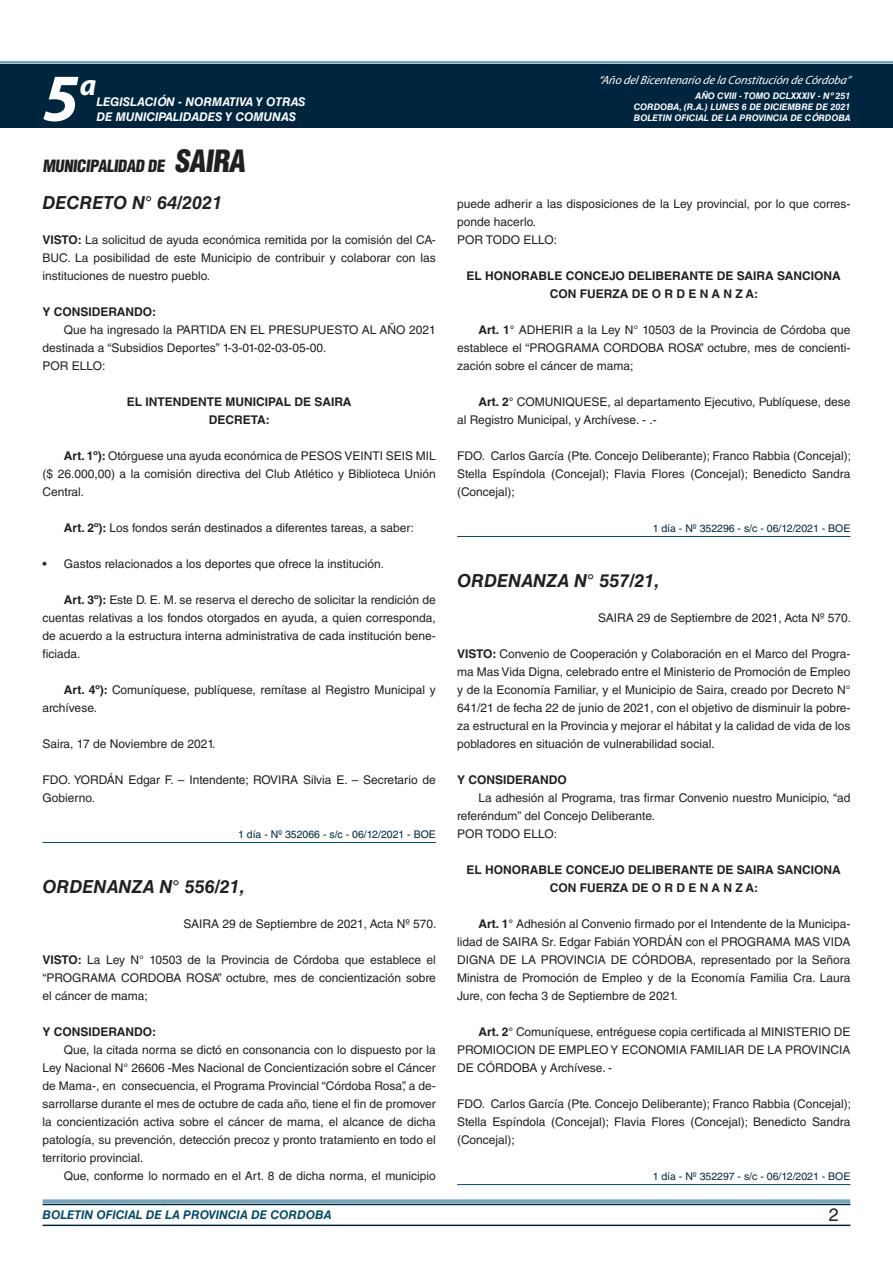
<style>
.page{position:relative;width:893px;height:1263px;background:#fff}
.page>*{position:absolute;margin:0;border:0;box-sizing:border-box;transform-origin:0 0}
.t1{font:italic 700 67.5px "Myriad Pro";color:#fff}
.t2{font:italic 700 30px "Myriad Pro";color:#fff}
.NOMBRE_DE_MINISTERIO{font:italic 700 18px "Helvetica LT Std";color:#231f20}
.t3{font:18px "Helvetica LT Std";color:#231f20}
.BASE{font:900 condensed 16.5px "Helvetica LT Std";color:#231f20}
.BASE-2{font:12px/18px "Helvetica LT Std";color:#231f20;text-align:justify}
.RESUELVE{font:700 12px/18px "Helvetica LT Std";color:#231f20;text-align:center}
.FECHA{font:12px "Helvetica LT Std";color:#231f20}
.t4{font:italic 700 12px "Helvetica LT Std";color:#fff}
.t5{font:italic 12px "Myriad Pro";color:#fff}
.BASE-3{font:700 12px "Helvetica LT Std";color:#231f20}
.t6{font:italic 700 12px "Helvetica LT Std";color:#004b6c}
.FECHA_DE_VENCIMIENTO{font:10.5px "Helvetica LT Std";color:#00263f}
.t7{font:italic 700 9px/10.8px "Helvetica LT Std";color:#fff;text-align:justify}
.s1{font-size:30px}
.s2{font-weight:700}
</style>
<div class="page">
<div style="left:0;top:61px;width:893px;height:6px;background:#fff;opacity:.75"></div>
<div style="left:0;top:64px;width:893px;height:64px;background:#00263f"></div>
<hr style="left:43px;top:1224px;width:807px;height:2px;background:#00263f">
<div style="left:42px;top:1198px;width:809px;height:8px;background:#fff;opacity:.75"></div>
<hr style="left:43px;top:842px;width:393px;height:1px;background:#004b6c">
<hr style="left:457px;top:536px;width:393px;height:1px;background:#004b6c">
<hr style="left:457px;top:1184px;width:393px;height:1px;background:#004b6c">
<h1 class="t1" style="left:43px;top:54px;width:38px">5</h1>
<h2 class="t2" style="left:80px;top:66px;width:18px">a</h2>
<p class="t4" style="left:96px;top:95px;width:211px">LEGISLACIÓN - NORMATIVA Y OTRAS</p>
<p class="t4" style="left:96px;top:109px;width:201px">DE MUNICIPALIDADES Y COMUNAS</p>
<p class="BASE" style="left:43px;top:155px;width:209px">MUNICIPALIDAD DE <span class="s1">SAIRA</span></p>
<p class="NOMBRE_DE_MINISTERIO" style="left:43px;top:192px;width:181px">DECRETO N° 64/2021</p>
<p class="BASE-2" style="left:43px;top:231px;width:395px"><span class="s2">VISTO:</span> La solicitud de ayuda económica remitida por la comisión del CA-BUC. La posibilidad de este Municipio de contribuir y colaborar con las instituciones de nuestro pueblo.</p>
<p class="BASE-3" style="left:43px;top:304px;width:115px">Y CONSIDERANDO:</p>
<p class="BASE-2" style="left:43px;top:321px;width:395px;text-indent:21px">Que ha ingresado la PARTIDA EN EL PRESUPUESTO AL AÑO 2021 destinada a “Subsidios Deportes” 1-3-01-02-03-05-00.</p>
<p class="BASE-2" style="left:43px;top:357px;width:64px">POR ELLO:</p>
<p class="RESUELVE" style="left:127px;top:392px;width:226px">EL INTENDENTE MUNICIPAL DE SAIRA</p>
<p class="RESUELVE" style="left:209px;top:410px;width:62px">DECRETA:</p>
<p class="BASE-2" style="left:43px;top:447px;width:395px;text-indent:21px"><span class="s2">Art. 1º):</span> Otórguese una ayuda económica de PESOS VEINTI SEIS MIL ($ 26.000,00) a la comisión directiva del Club Atlético y Biblioteca Unión Central.</p>
<p class="BASE-2" style="left:64px;top:519px;width:352px"><span class="s2">Art. 2º):</span> Los fondos serán destinados a diferentes tareas, a saber:</p>
<p class="BASE-2" style="left:43px;top:555px;width:343px">• Gastos relacionados a los deportes que ofrece la institución.</p>
<p class="BASE-2" style="left:43px;top:591px;width:395px;text-indent:21px"><span class="s2">Art. 3º):</span> Este D. E. M. se reserva el derecho de solicitar la rendición de cuentas relativas a los fondos otorgados en ayuda, a quien corresponda, de acuerdo a la estructura interna administrativa de cada institución bene&shy;ficiada.</p>
<p class="BASE-2" style="left:43px;top:681px;width:395px;text-indent:21px"><span class="s2">Art. 4º):</span> Comuníquese, publíquese, remítase al Registro Municipal y archívese.</p>
<p class="BASE-2" style="left:43px;top:735px;width:175px">Saira, 17 de Noviembre de 2021.</p>
<p class="BASE-2" style="left:43px;top:771px;width:395px">FDO. YORDÁN Edgar F. – Intendente; ROVIRA Silvia E. – Secretario de<br>Gobierno.</p>
<p class="FECHA_DE_VENCIMIENTO" style="left:238px;top:828px;width:199px">1 día - Nº 352066 - s/c - 06/12/2021 - BOE</p>
<p class="NOMBRE_DE_MINISTERIO" style="left:43px;top:876px;width:204px">ORDENANZA N° 556/21,</p>
<p class="FECHA" style="left:184px;top:917px;width:255px">SAIRA 29 de Septiembre de 2021, Acta Nº 570.</p>
<p class="BASE-2" style="left:43px;top:951px;width:395px"><span class="s2">VISTO:</span> La Ley N° 10503 de la Provincia de Córdoba que establece el “PROGRAMA CORDOBA ROSA” octubre, mes de concientización sobre el cáncer de mama;</p>
<p class="BASE-3" style="left:43px;top:1024px;width:115px">Y CONSIDERANDO:</p>
<p class="BASE-2" style="left:43px;top:1041px;width:395px;text-indent:21px">Que, la citada norma se dictó en consonancia con lo dispuesto por la Ley Nacional N° 26606 -Mes Nacional de Concientización sobre el Cáncer de Mama-, en consecuencia, el Programa Provincial “Córdoba Rosa”, a de&shy;sarrollarse durante el mes de octubre de cada año, tiene el fin de promover la concientización activa sobre el cáncer de mama, el alcance de dicha patología, su prevención, detección precoz y pronto tratamiento en todo el territorio provincial.</p>
<p class="BASE-2" style="left:64px;top:1167px;width:374px">Que, conforme lo normado en el Art. 8 de dicha norma, el municipio</p>
<p class="t5" style="left:598px;top:72px;width:254px">“Año delBicentenario de la Constitución de Córdoba”</p>
<p class="t7" style="left:634px;top:91px;width:218px;text-indent:61px">AÑO CVIII - TOMO DCLXXXIV - Nº 251<br>CORDOBA, (R.A.) LUNES 6 DE DICIEMBRE DE 2021<br>BOLETIN OFICIAL DE LA PROVINCIA DE CÓRDOBA</p>
<p class="BASE-2" style="left:457px;top:195px;width:395px">puede adherir a las disposiciones de la Ley provincial, por lo que corres&shy;ponde hacerlo.</p>
<p class="BASE-2" style="left:457px;top:231px;width:101px">POR TODO ELLO:</p>
<p class="RESUELVE" style="left:467px;top:266px;width:376px">EL HONORABLE CONCEJO DELIBERANTE DE SAIRA SANCIONA<br>CON FUERZA DE O R D E N A N Z A:</p>
<p class="BASE-2" style="left:457px;top:321px;width:395px;text-indent:21px"><span class="s2">Art. 1°</span> ADHERIR a la Ley N° 10503 de la Provincia de Córdoba que establece el “PROGRAMA CORDOBA ROSA” octubre, mes de concienti&shy;zación sobre el cáncer de mama;</p>
<p class="BASE-2" style="left:457px;top:393px;width:395px;text-indent:21px"><span class="s2">Art. 2°</span> COMUNIQUESE, al departamento Ejecutivo, Publíquese, dese al Registro Municipal, y Archívese. - .-</p>
<p class="BASE-2" style="left:457px;top:447px;width:395px">FDO. Carlos García (Pte. Concejo Deliberante); Franco Rabbia (Concejal); Stella Espíndola (Concejal); Flavia Flores (Concejal); Benedicto Sandra (Concejal);</p>
<p class="FECHA_DE_VENCIMIENTO" style="left:653px;top:522px;width:199px">1 día - Nº 352296 - s/c - 06/12/2021 - BOE</p>
<p class="NOMBRE_DE_MINISTERIO" style="left:457px;top:570px;width:204px">ORDENANZA N° 557/21,</p>
<p class="FECHA" style="left:598px;top:611px;width:255px">SAIRA 29 de Septiembre de 2021, Acta Nº 570.</p>
<p class="BASE-2" style="left:457px;top:645px;width:395px"><span class="s2">VISTO:</span> Convenio de Cooperación y Colaboración en el Marco del Progra&shy;ma Mas Vida Digna, celebrado entre el Ministerio de Promoción de Empleo y de la Economía Familiar, y el Municipio de Saira, creado por Decreto N° 641/21 de fecha 22 de junio de 2021, con el objetivo de disminuir la pobre&shy;za estructural en la Provincia y mejorar el hábitat y la calidad de vida de los pobladores en situación de vulnerabilidad social.</p>
<p class="BASE-3" style="left:457px;top:772px;width:111px">Y CONSIDERANDO</p>
<p class="BASE-2" style="left:457px;top:789px;width:395px;text-indent:21px">La adhesión al Programa, tras firmar Convenio nuestro Municipio, “ad referéndum” del Concejo Deliberante.</p>
<p class="BASE-2" style="left:457px;top:825px;width:101px">POR TODO ELLO:</p>
<p class="RESUELVE" style="left:467px;top:860px;width:376px">EL HONORABLE CONCEJO DELIBERANTE DE SAIRA SANCIONA<br>CON FUERZA DE O R D E N A N Z A:</p>
<p class="BASE-2" style="left:457px;top:915px;width:395px;text-indent:21px"><span class="s2">Art. 1°</span> Adhesión al Convenio firmado por el Intendente de la Municipa&shy;lidad de SAIRA Sr. Edgar Fabián YORDÁN con el PROGRAMA MAS VIDA DIGNA DE LA PROVINCIA DE CÓRDOBA, representado por la Señora Ministra de Promoción de Empleo y de la Economía Familia Cra. Laura Jure, con fecha 3 de Septiembre de 2021.</p>
<p class="BASE-2" style="left:457px;top:1023px;width:395px;text-indent:21px"><span class="s2">Art. 2°</span> Comuníquese, entréguese copia certificada al MINISTERIO DE PROMIOCION DE EMPLEO Y ECONOMIA FAMILIAR DE LA PROVINCIA DE CÓRDOBA y Archívese. -</p>
<p class="BASE-2" style="left:457px;top:1095px;width:395px">FDO. Carlos García (Pte. Concejo Deliberante); Franco Rabbia (Concejal); Stella Espíndola (Concejal); Flavia Flores (Concejal); Benedicto Sandra (Concejal);</p>
<p class="FECHA_DE_VENCIMIENTO" style="left:653px;top:1170px;width:199px">1 día - Nº 352297 - s/c - 06/12/2021 - BOE</p>
<p class="t6" style="left:43px;top:1208px;width:290px">BOLETIN OFICIAL DE LA PROVINCIA DE CORDOBA</p>
<p class="t3" style="left:829px;top:1204px;width:12px">2</p>
</div>
